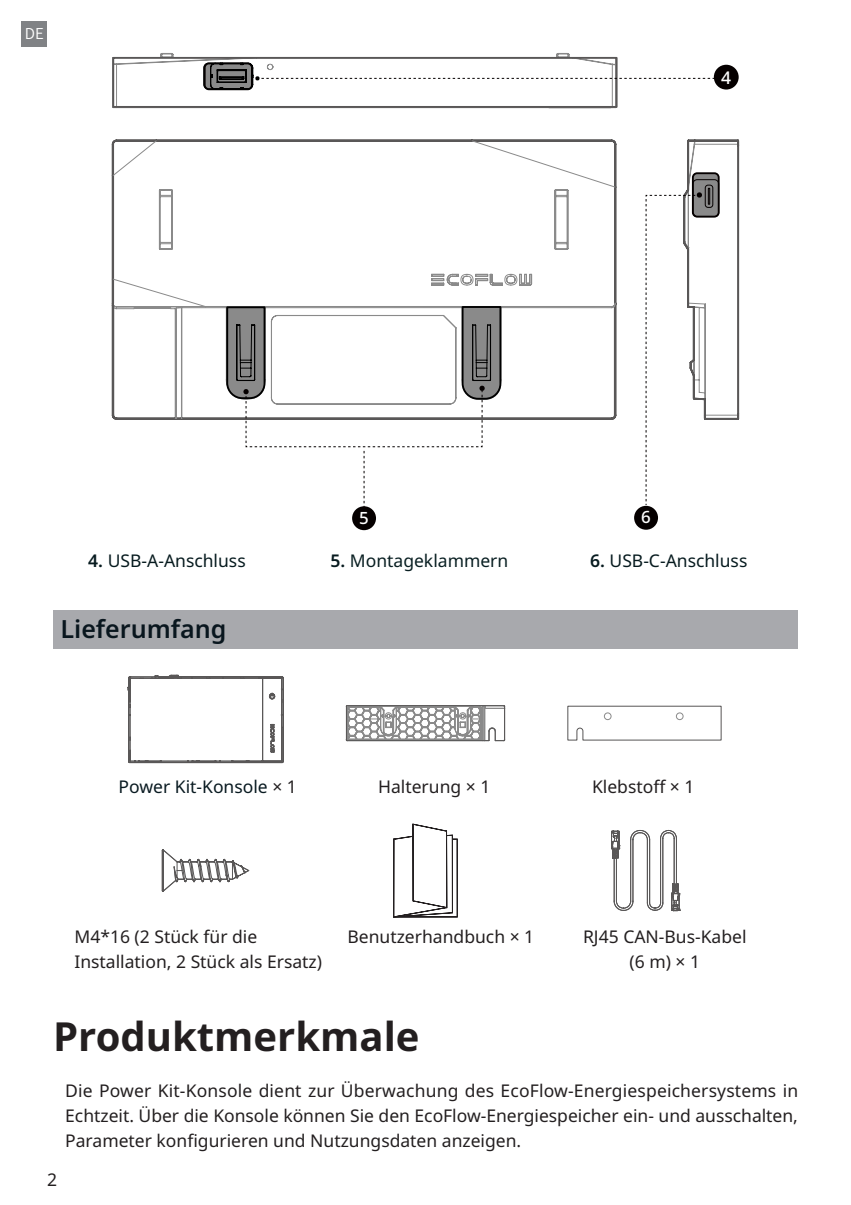
<style>
.page{position:relative;width:851px;height:1205px;background:#fff}
.page>*{position:absolute;margin:0;border:0;box-sizing:border-box;transform-origin:0 0}
.t1{font:700 40px "Noto Sans";color:#231f20}
.t2{font:600 25px "Noto Sans";color:#09161e}
.t3{font:17.5px/25px "Noto Sans";color:#231f20;text-align:justify}
.t4{font:17.5px "Noto Sans";color:#071b1f}
.t5{font:17.5px "Noto Sans";color:#091a21}
.t6{font:17.5px "Noto Sans";color:#091f22}
.t7{font:500 17.5px "Noto Sans";color:#fff}
.t8{font:500 16.75px "Noto Sans";color:#fff}
.t9{font:15px "Source Han Sans CN";color:#fff}
.s1{font-weight:600}
.s2{font-weight:600;color:#071b1f}
.s3{color:#231f20}
</style>
<div class="page">
<div style="left:21px;top:21px;width:25px;height:25px;background:#808285"></div>
<div style="left:53px;top:609px;width:744px;height:39px;background:#a8a9ad"></div>
<div style="left:352px;top:506px;width:24px;height:24px;background:#050000;border-radius:50%"></div>
<div style="left:634px;top:506px;width:24px;height:24px;background:#050000;border-radius:50%"></div>
<svg style="left:112px;top:140px;width:503px;height:279px"></svg>
<svg style="left:116px;top:189px;width:500px;height:230px"></svg>
<svg style="left:133px;top:196px;width:369px;height:317px"></svg>
<svg style="left:645px;top:139px;width:95px;height:367px"></svg>
<svg style="left:611px;top:830px;width:69px;height:81px"></svg>
<svg style="left:127px;top:674px;width:157px;height:89px"></svg>
<div style="left:713px;top:65px;width:25px;height:25px;background:#050000;border-radius:50%"></div>
<svg style="left:112px;top:53px;width:603px;height:55px"></svg>
<svg style="left:162px;top:849px;width:87px;height:43px"></svg>
<svg style="left:393px;top:823px;width:64px;height:94px"></svg>
<svg style="left:567px;top:705px;width:155px;height:36px"></svg>
<div style="left:676px;top:713px;width:7px;height:7px;border:1px solid #8a8a8a;border-radius:50%"></div>
<div style="left:604px;top:713px;width:7px;height:7px;border:1px solid #8a8a8a;border-radius:50%"></div>
<svg style="left:345px;top:705px;width:160px;height:36px"></svg>
<p class="t9" style="left:25px;top:26px;width:21px">DE</p>
<p class="t7" style="left:721px;top:67px;width:12px">4</p>
<p class="t8" style="left:359px;top:508px;width:11px">5</p>
<p class="t8" style="left:641px;top:508px;width:11px">6</p>
<p class="t4" style="left:88px;top:551px;width:159px"><span class="s1">4.</span> USB-A-Anschluss</p>
<p class="t6" style="left:330px;top:551px;width:179px"><span class="s2">5.</span> Montageklammern</p>
<p class="t4" style="left:590px;top:551px;width:159px"><span class="s1">6.</span> USB-C-Anschluss</p>
<p class="t2" style="left:60px;top:615px;width:168px">Lieferumfang</p>
<p class="t5" style="left:119px;top:776px;width:180px">Power Kit-Konsole <span class="s3">× 1</span></p>
<p class="t3" style="left:378px;top:774px;width:114px">Halterung × 1</p>
<p class="t3" style="left:74px;top:924px;width:249px">M4*16 (2 Stück für die<br>Installation, 2 Stück als Ersatz)</p>
<p class="t3" style="left:347px;top:924px;width:188px">Benutzerhandbuch × 1</p>
<p class="t3" style="left:592px;top:774px;width:104px">Klebstoff × 1</p>
<p class="t3" style="left:583px;top:924px;width:165px;text-align:center">RJ45 CAN-Bus-Kabel (6 m) × 1</p>
<p class="t1" style="left:53px;top:1013px;width:368px">Produktmerkmale</p>
<p class="t3" style="left:65px;top:1078px;width:734px">Die Power Kit-Konsole dient zur Überwachung des EcoFlow-Energiespeichersystems in Echtzeit. Über die Konsole können Sie den EcoFlow-Energiespeicher ein- und ausschalten, Parameter konfigurieren und Nutzungsdaten anzeigen.</p>
<p class="t3" style="left:47px;top:1167px;width:12px">2</p>
</div>
